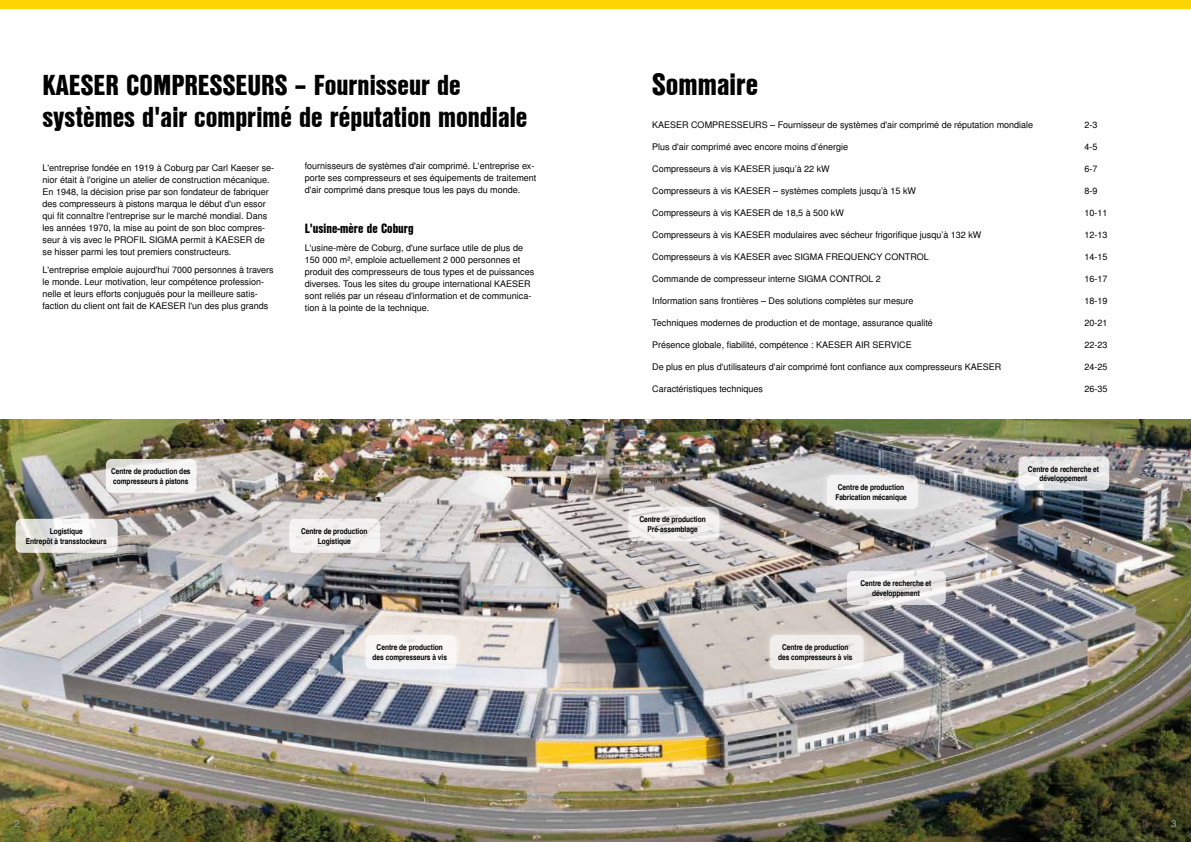
<style>
.page{position:relative;width:1191px;height:842px;background:#fff}
.page>*{position:absolute;margin:0;border:0;box-sizing:border-box;transform-origin:0 0}
.t1{font:30px "Nimbus San L Bla Con";color:#000}
.t2{font:28px/32px "Nimbus San L Bla Con";color:#000}
.t3{font:13px "Nimbus San L Bla Con";color:#000}
.t4{font:10px "Nimbus San L";color:#9d9d9c}
.t5{font:9px/12px "Nimbus San L";color:#000}
.t6{font:8px/9.6px "Nimbus San L Bol Con";color:#000;text-align:center}
</style>
<div class="page">
<div style="left:0;top:0;width:1191px;height:9px;background:#ffd500"></div>
<img style="left:0;top:420px;width:1191px;height:422px">
<svg style="left:847px;top:571px;width:98px;height:34px;fill:#edeced"></svg>
<div style="left:359px;top:628px;width:104px;height:48px;background:#fff;opacity:.75"></div>
<div style="left:366px;top:635px;width:90px;height:33px;background:#f8f6f4;border-radius:6px"></div>
<div style="left:366px;top:635px;width:90px;height:34px;border:1px solid #fff;border-radius:6px"></div>
<svg style="left:106px;top:459px;width:91px;height:34px;fill:#f5f4f4"></svg>
<div style="left:289px;top:519px;width:91px;height:34px;background:#f3f2f1;border-radius:6px"></div>
<svg style="left:1018px;top:456px;width:91px;height:34px;background:#e2e3e4"></svg>
<div style="left:820px;top:468px;width:104px;height:47px;background:#fff;opacity:.75"></div>
<div style="left:827px;top:475px;width:90px;height:33px;background:#f3f3f3;border-radius:6px"></div>
<div style="left:827px;top:475px;width:90px;height:34px;border:1px solid #fff;border-radius:6px"></div>
<div style="left:622px;top:500px;width:103px;height:47px;background:#fff;opacity:.75"></div>
<svg style="left:629px;top:507px;width:90px;height:33px;fill:#f2f0ef"></svg>
<div style="left:628px;top:507px;width:91px;height:34px;border:1px solid #fff;border-radius:6px"></div>
<svg style="left:16px;top:519px;width:102px;height:34px"></svg>
<div style="left:763px;top:628px;width:107px;height:48px;background:#fff;opacity:.75"></div>
<div style="left:770px;top:635px;width:93px;height:33px;background:#f0edeb;border-radius:6px"></div>
<div style="left:770px;top:635px;width:93px;height:34px;border:1px solid #fff;border-radius:6px"></div>
<h2 class="t2" style="left:43px;top:68px;width:486px">KAESER COMPRESSEURS – Fournisseur de systèmes d'air comprimé de réputation mondiale</h2>
<p class="t5" style="left:43px;top:162px;width:233px">L'entreprise fondée en 1919 à Coburg par Carl Kaeser se&shy;nior était à l'origine un atelier de construction mécanique.<br>En 1948, la décision prise par son fondateur de fabriquer des compresseurs à pistons marqua le début d'un essor qui fit connaître l'entreprise sur le marché mondial. Dans les années 1970, la mise au point de son bloc compres&shy;seur à vis avec le PROFIL SIGMA permit à KAESER de se hisser parmi les tout premiers constructeurs.</p>
<p class="t5" style="left:43px;top:264px;width:233px">L'entreprise emploie aujourd'hui 7000 personnes à travers le monde. Leur motivation, leur compétence profession&shy;nelle et leurs efforts conjugués pour la meilleure satis&shy;faction du client ont fait de KAESER l'un des plus grands</p>
<p class="t5" style="left:305px;top:160px;width:233px">fournisseurs de systèmes d'air comprimé. L'entreprise ex&shy;porte ses compresseurs et ses équipements de traitement d'air comprimé dans presque tous les pays du monde.</p>
<h3 class="t3" style="left:305px;top:218px;width:110px">L'usine-mère de Coburg</h3>
<p class="t5" style="left:305px;top:242px;width:231px">L'usine-mère de Coburg, d'une surface utile de plus de 150 000 m², emploie actuellement 2 000 personnes et produit des compresseurs de tous types et de puissances diverses. Tous les sites du groupe international KAESER sont reliés par un réseau d'information et de communica&shy;tion à la pointe de la technique.</p>
<p class="t6" style="left:111px;top:467px;width:81px;text-align:left">Centre de production des compresseurs à pistons</p>
<p class="t6" style="left:26px;top:527px;width:83px">Logistique<br>Entrepôt à transstockeurs</p>
<p class="t6" style="left:301px;top:527px;width:68px">Centre de production<br>Logistique</p>
<p class="t6" style="left:372px;top:643px;width:76px">Centre de production des compresseurs à vis</p>
<h1 class="t1" style="left:652px;top:61px;width:108px">Sommaire</h1>
<p class="t5" style="left:652px;top:119px;width:382px">KAESER COMPRESSEURS – Fournisseur de systèmes d'air comprimé de réputation mondiale</p>
<p class="t5" style="left:1084px;top:119px;width:15px">2-3</p>
<p class="t5" style="left:652px;top:141px;width:197px">Plus d'air comprimé avec encore moins d’énergie</p>
<p class="t5" style="left:1084px;top:141px;width:15px">4-5</p>
<p class="t5" style="left:652px;top:163px;width:179px">Compresseurs à vis KAESER jusqu’à 22 kW</p>
<p class="t5" style="left:1084px;top:163px;width:15px">6-7</p>
<p class="t5" style="left:652px;top:185px;width:265px">Compresseurs à vis KAESER – systèmes complets jusqu’à 15 kW</p>
<p class="t5" style="left:1084px;top:185px;width:15px">8-9</p>
<p class="t5" style="left:652px;top:207px;width:193px">Compresseurs à vis KAESER de 18,5 à 500 kW</p>
<p class="t5" style="left:1084px;top:207px;width:25px">10-11</p>
<p class="t5" style="left:652px;top:229px;width:331px">Compresseurs à vis KAESER modulaires avec sécheur frigorifique jusqu’à 132 kW</p>
<p class="t5" style="left:1084px;top:229px;width:25px">12-13</p>
<p class="t5" style="left:652px;top:251px;width:278px">Compresseurs à vis KAESER avec SIGMA FREQUENCY CONTROL</p>
<p class="t5" style="left:1084px;top:251px;width:25px">14-15</p>
<p class="t5" style="left:652px;top:273px;width:230px">Commande de compresseur interne SIGMA CONTROL 2</p>
<p class="t5" style="left:1084px;top:273px;width:25px">16-17</p>
<p class="t5" style="left:652px;top:295px;width:263px">Information sans frontières – Des solutions complètes sur mesure</p>
<p class="t5" style="left:1084px;top:295px;width:25px">18-19</p>
<p class="t5" style="left:652px;top:317px;width:282px">Techniques modernes de production et de montage, assurance qualité</p>
<p class="t5" style="left:1084px;top:317px;width:25px">20-21</p>
<p class="t5" style="left:652px;top:339px;width:261px">Présence globale, fiabilité, compétence : KAESER AIR SERVICE</p>
<p class="t5" style="left:1084px;top:339px;width:25px">22-23</p>
<p class="t5" style="left:652px;top:361px;width:350px">De plus en plus d'utilisateurs d'air comprimé font confiance aux compresseurs KAESER</p>
<p class="t5" style="left:1084px;top:361px;width:25px">24-25</p>
<p class="t5" style="left:652px;top:383px;width:112px">Caractéristiques techniques</p>
<p class="t5" style="left:1084px;top:383px;width:25px">26-35</p>
<p class="t6" style="left:639px;top:515px;width:68px">Centre de production<br>Pré-assemblage</p>
<p class="t6" style="left:835px;top:483px;width:73px">Centre de production<br>Fabrication mécanique</p>
<p class="t6" style="left:860px;top:579px;width:73px">Centre de recherche et développement</p>
<p class="t6" style="left:778px;top:643px;width:76px">Centre de production des compresseurs à vis</p>
<p class="t6" style="left:1028px;top:464px;width:73px">Centre de recherche et développement</p>
<p class="t4" style="left:14px;top:817px;width:7px">2</p>
<p class="t4" style="left:1171px;top:817px;width:7px">3</p>
</div>
